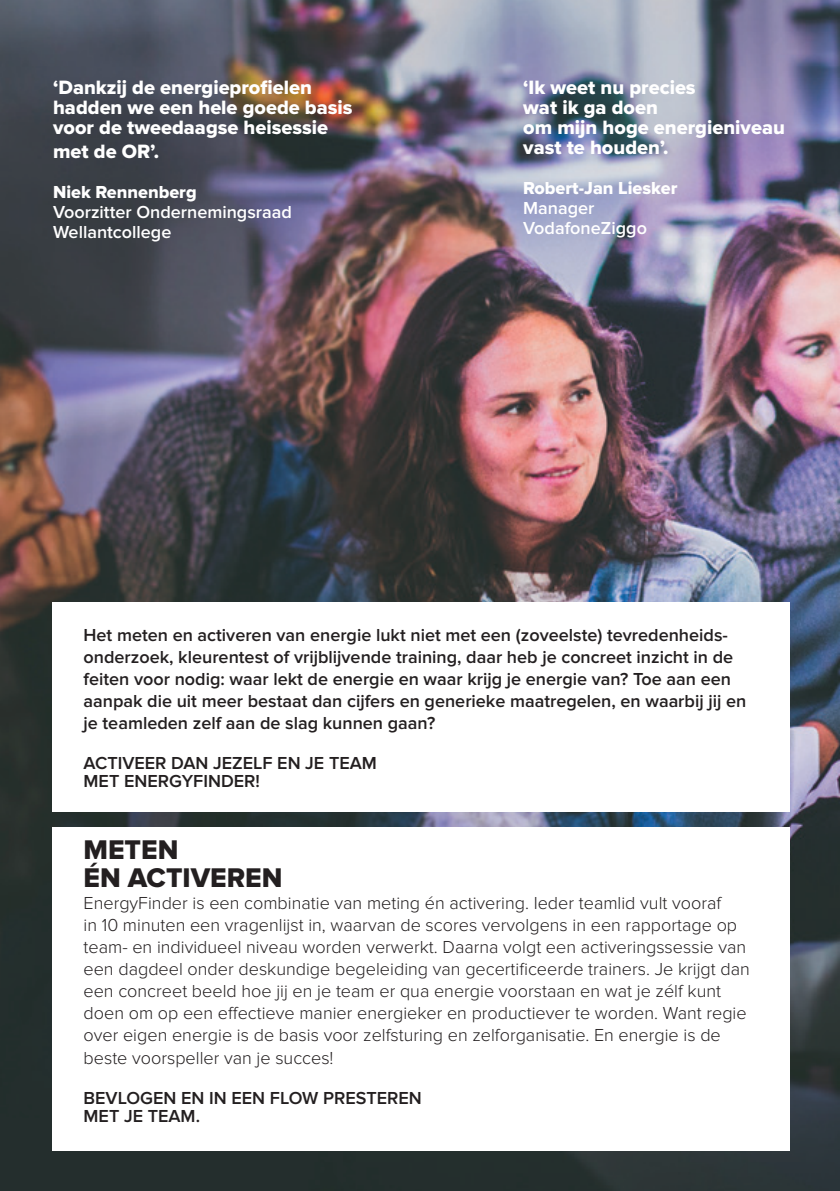
<style>
.page{position:relative;width:840px;height:1191px;background:#fff}
.page>*{position:absolute;margin:0;border:0;box-sizing:border-box;transform-origin:0 0}
.t1{font:28px "Proxima Nova Extrabld";color:#231f20}
.t2{font:20px/20px "Proxima Nova Extrabld";color:#fff}
.t3{font:300 18px/22px "Proxima Nova";color:#231f20}
.t4{font:600 18px/22px "Proxima Nova";color:#231f20}
.t5{font:600 18px "Proxima Nova";color:#fff}
.t6{font:18px "Proxima Nova Extrabld";color:#fff}
</style>
<div class="page">
<img style="left:0;top:0;width:839px;height:1191px">
<div style="left:0;top:1118px;width:304px;height:73px;background:#242e2d"></div>
<div style="left:52px;top:602px;width:737px;height:209px;background:#fff"></div>
<div style="left:52px;top:827px;width:737px;height:323px;background:#fff"></div>
<p class="t2" style="left:53px;top:78px;width:301px">‘Dankzij de energieprofielen hadden we een hele goede basis voor de tweedaagse heisessie</p>
<p class="t2" style="left:53px;top:142px;width:108px">met de OR’.</p>
<p class="t6" style="left:53px;top:182px;width:145px">Niek Rennenberg</p>
<p class="t5" style="left:53px;top:202px;width:240px">Voorzitter Ondernemingsraad</p>
<p class="t5" style="left:53px;top:222px;width:120px">Wellantcollege</p>
<p class="t2" style="left:523px;top:78px;width:263px">‘Ik weet nu precies<br>wat ik ga doen<br>om mijn hoge energieniveau vast te houden’.</p>
<p class="t6" style="left:523px;top:178px;width:156px">Robert-Jan Liesker</p>
<p class="t5" style="left:523px;top:198px;width:73px">Manager</p>
<p class="t5" style="left:523px;top:218px;width:125px">VodafoneZiggo</p>
<p class="t4" style="left:83px;top:624px;width:663px">Het meten en activeren van energie lukt niet met een (zoveelste) tevredenheids&shy;onderzoek, kleurentest of vrijblijvende training, daar heb je concreet inzicht in de feiten voor nodig: waar lekt de energie en waar krijg je energie van? Toe aan een aanpak die uit meer bestaat dan cijfers en generieke maatregelen, en waarbij jij en je teamleden zelf aan de slag kunnen gaan?</p>
<p class="t4" style="left:83px;top:752px;width:295px">ACTIVEER DAN JEZELF EN JE TEAM</p>
<p class="t4" style="left:83px;top:770px;width:178px">MET ENERGYFINDER!</p>
<p class="t1" style="left:83px;top:834px;width:96px">METEN</p>
<p class="t1" style="left:83px;top:862px;width:200px">ÉN ACTIVEREN</p>
<p class="t3" style="left:83px;top:892px;width:667px">EnergyFinder is een combinatie van meting én activering. Ieder teamlid vult vooraf<br>in 10 minuten een vragenlijst in, waarvan de scores vervolgens in een rapportage op team- en individueel niveau worden verwerkt. Daarna volgt een activeringssessie van een dagdeel onder deskundige begeleiding van gecertificeerde trainers. Je krijgt dan een concreet beeld hoe jij en je team er qua energie voorstaan en wat je zélf kunt doen om op een effectieve manier energieker en productiever te worden. Want regie over eigen energie is de basis voor zelfsturing en zelforganisatie. En energie is de beste voorspeller van je succes!</p>
<p class="t4" style="left:83px;top:1086px;width:339px">BEVLOGEN EN IN EEN FLOW PRESTEREN</p>
<p class="t4" style="left:83px;top:1104px;width:118px">MET JE TEAM.</p>
</div>
